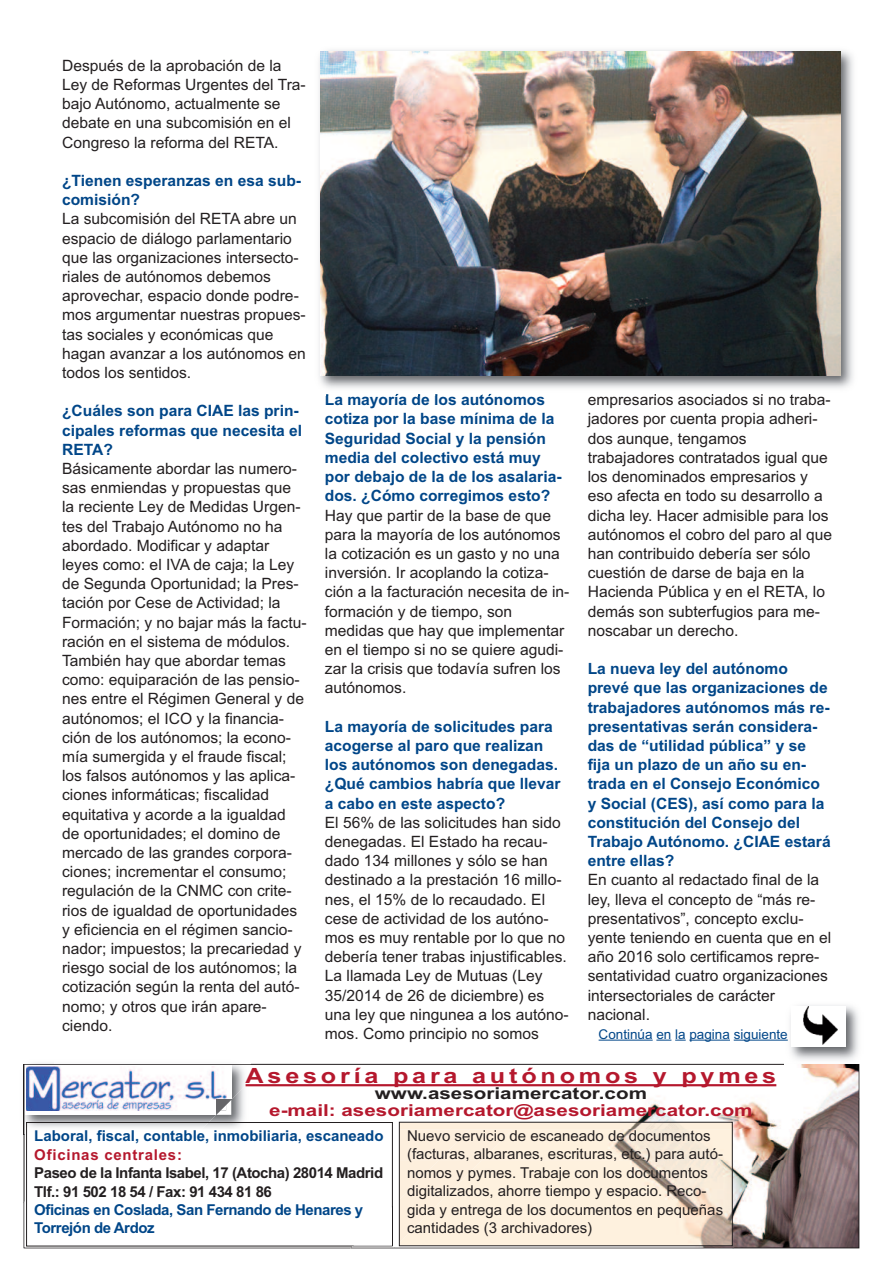
<style>
.page{position:relative;width:893px;height:1263px;background:#fff}
.page>*{position:absolute;margin:0;border:0;box-sizing:border-box;transform-origin:0 0}
.t1{font:700 21px "Arial";letter-spacing:.15em;color:#b5182d;scale:1.2 1}
.t2{font:700 16.5px "Arial";color:#b5182d;scale:1.25 1}
.t3{font:700 16.5px "Arial";color:#231f20;scale:1.25 1}
.t4{font:15.6px/19.2px "Arial";color:#231f20}
.t5{font:700 15.6px/19.2px "Arial";color:#014688}
.t6{font:15px/18.5px "Arial";color:#231f20}
.t7{font:700 15px/18.5px "Arial";letter-spacing:-.03em;color:#231f20}
.t8{font:700 15px/18.5px "Arial";letter-spacing:-.03em;color:#014688}
.t9{font:700 15px "Arial";color:#014688}
.t10{font:700 15px "Arial";letter-spacing:.05em;color:#b5182d}
.t11{font:13.5px "Arial";color:#014688}
</style>
<div class="page">
<img style="left:23px;top:1063px;width:31px;height:71px">
<img style="left:24px;top:1064px;width:227px;height:70px">
<div style="left:25px;top:1065px;width:206px;height:50px;background:#fff"></div>
<img style="left:27px;top:1066px;width:189px;height:44px">
<img style="left:858px;top:1067px;width:2px;height:33px">
<img style="left:251px;top:1067px;width:607px;height:62px">
<img style="left:202px;top:1080px;width:49px;height:49px">
<img style="left:216px;top:1100px;width:15px;height:15px">
<svg style="left:221px;top:1105px;width:5px;height:5px"></svg>
<hr style="left:246px;top:1084px;width:530px;height:2px;background:#b5182d">
<img style="left:24px;top:1134px;width:327px;height:113px">
<img style="left:92px;top:1129px;width:79px;height:5px">
<img style="left:171px;top:1129px;width:180px;height:31px">
<img style="left:197px;top:1129px;width:54px;height:5px">
<div style="left:26px;top:1122px;width:367px;height:124px;border:1px solid #231f20"></div>
<img style="left:394px;top:1247px;width:340px;height:2px">
<img style="left:398px;top:1129px;width:454px;height:118px">
<img style="left:335px;top:1248px;width:59px;height:1px">
<img style="left:351px;top:1199px;width:49px;height:48px">
<img style="left:353px;top:1206px;width:40px;height:41px">
<img style="left:401px;top:1124px;width:329px;height:5px">
<img style="left:401px;top:1160px;width:329px;height:84px">
<div style="left:401px;top:1160px;width:81px;height:82px;background:#fdf0de"></div>
<div style="left:439px;top:1129px;width:73px;height:31px;background:#fdefdd"></div>
<div style="left:399px;top:1122px;width:333px;height:124px;border:1px solid #231f20"></div>
<img style="left:319px;top:50px;width:534px;height:346px">
<img style="left:326px;top:394px;width:94px;height:2px">
<svg style="left:653px;top:394px;width:12px;height:2px"></svg>
<img style="left:321px;top:52px;width:519px;height:324px">
<img style="left:840px;top:1005px;width:20px;height:62px">
<img style="left:784px;top:1005px;width:56px;height:55px">
<img style="left:801px;top:1064px;width:58px;height:3px">
<img style="left:801px;top:1065px;width:57px;height:2px">
<div style="left:791px;top:1007px;width:55px;height:40px;background:#fff"></div>
<img style="left:803px;top:1007px;width:35px;height:37px">
<hr style="left:599px;top:1039px;width:54px;height:1px;background:#014688">
<svg style="left:656px;top:1039px;width:30px;height:1px"></svg>
<hr style="left:689px;top:1039px;width:41px;height:1px;background:#014688">
<hr style="left:734px;top:1039px;width:54px;height:1px;background:#014688">
<p class="t4" style="left:62px;top:56px;width:245px">Después de la aprobación de la<br>Ley de Reformas Urgentes del Tra&shy;bajo Autónomo, actualmente se debate en una subcomisión en el<br>Congreso la reforma del RETA.</p>
<p class="t5" style="left:62px;top:171px;width:240px">¿Tienen esperanzas en esa sub&shy;comisión?</p>
<p class="t4" style="left:62px;top:209px;width:245px">La subcomisión del RETA abre un espacio de diálogo parlamentario que las organizaciones intersecto&shy;riales de autónomos debemos aprovechar, espacio donde podre&shy;mos argumentar nuestras propues&shy;tas sociales y económicas que hagan avanzar a los autónomos en todos los sentidos.</p>
<p class="t5" style="left:62px;top:401px;width:242px">¿Cuáles son para CIAE las prin&shy;cipales reformas que necesita el<br>RETA?</p>
<p class="t4" style="left:62px;top:459px;width:246px">Básicamente abordar las numero&shy;sas enmiendas y propuestas que la reciente Ley de Medidas Urgen&shy;tes del Trabajo Autónomo no ha abordado. Modificar y adaptar leyes como: el IVA de caja; la Ley de Segunda Oportunidad; la Pres&shy;tación por Cese de Actividad; la<br>Formación; y no bajar más la factu&shy;ración en el sistema de módulos.<br>También hay que abordar temas como: equiparación de las pensio&shy;nes entre el Régimen General y de autónomos; el ICO y la financia&shy;ción de los autónomos; la econo&shy;mía sumergida y el fraude fiscal; los falsos autónomos y las aplica&shy;ciones informáticas; fiscalidad equitativa y acorde a la igualdad de oportunidades; el domino de mercado de las grandes corpora&shy;ciones; incrementar el consumo; regulación de la CNMC con crite&shy;rios de igualdad de oportunidades y eficiencia en el régimen sancio&shy;nador; impuestos; la precariedad y riesgo social de los autónomos; la cotización según la renta del autó&shy;nomo; y otros que irán apare&shy;ciendo.</p>
<p class="t5" style="left:325px;top:390px;width:237px">La mayoría de los autónomos cotiza por la base mínima de la<br>Seguridad Social y la pensión media del colectivo está muy por debajo de la de los asalaria&shy;dos. ¿Cómo corregimos esto?</p>
<p class="t4" style="left:325px;top:505px;width:246px">Hay que partir de la base de que para la mayoría de los autónomos la cotización es un gasto y no una inversión. Ir acoplando la cotiza&shy;ción a la facturación necesita de in&shy;formación y de tiempo, son medidas que hay que implementar en el tiempo si no se quiere agudi&shy;zar la crisis que todavía sufren los autónomos.</p>
<p class="t5" style="left:325px;top:717px;width:237px">La mayoría de solicitudes para acogerse al paro que realizan los autónomos son denegadas. ¿Qué cambios habría que llevar a cabo en este aspecto?</p>
<p class="t4" style="left:325px;top:813px;width:245px">El 56% de las solicitudes han sido denegadas. El Estado ha recau&shy;dado 134 millones y sólo se han destinado a la prestación 16 millo&shy;nes, el 15% de lo recaudado. El cese de actividad de los autóno&shy;mos es muy rentable por lo que no debería tener trabas injustificables.<br>La llamada Ley de Mutuas (Ley<br>35/2014 de 26 de diciembre) es una ley que ningunea a los autóno&shy;mos. Como principio no somos</p>
<p class="t4" style="left:588px;top:390px;width:246px">empresarios asociados si no traba&shy;jadores por cuenta propia adheri&shy;dos aunque, tengamos trabajadores contratados igual que los denominados empresarios y eso afecta en todo su desarrollo a dicha ley. Hacer admisible para los autónomos el cobro del paro al que han contribuido debería ser sólo cuestión de darse de baja en la<br>Hacienda Pública y en el RETA, lo demás son subterfugios para me&shy;noscabar un derecho.</p>
<p class="t5" style="left:588px;top:659px;width:244px">La nueva ley del autónomo prevé que las organizaciones de trabajadores autónomos más re&shy;presentativas serán considera&shy;das de “utilidad pública” y se fija un plazo de un año su en&shy;trada en el Consejo Económico y Social (CES), así como para la constitución del Consejo del<br>Trabajo Autónomo. ¿CIAE estará entre ellas?</p>
<p class="t4" style="left:588px;top:870px;width:245px">En cuanto al redactado final de la ley, lleva el concepto de “más re&shy;presentativos”, concepto exclu&shy;yente teniendo en cuenta que en el año 2016 solo certificamos repre&shy;sentatividad cuatro organizaciones intersectoriales de carácter nacional.</p>
<p class="t11" style="left:599px;top:1026px;width:191px">Continúa en la pagina siguiente</p>
<h1 class="t1" style="left:246px;top:1063px;width:444px">Asesoría para autónomos y pymes</h1>
<p class="t3" style="left:375px;top:1084px;width:219px">www.asesoriamercator.com</p>
<p class="t2" style="left:269px;top:1100px;width:388px">e-mail: asesoriamercator@asesoriamercator.com</p>
<p class="t9" style="left:34px;top:1127px;width:351px">Laboral, fiscal, contable, inmobiliaria, escaneado</p>
<p class="t10" style="left:34px;top:1146px;width:149px">Oficinas centrales:</p>
<p class="t7" style="left:34px;top:1164px;width:350px">Paseo de la Infanta Isabel, 17 (Atocha) 28014 Madrid<br>Tlf.: 91 502 18 54 / Fax: 91 434 81 86</p>
<p class="t8" style="left:34px;top:1200px;width:331px">Oficinas en Coslada, San Fernando de Henares y<br>Torrejón de Ardoz</p>
<p class="t6" style="left:407px;top:1126px;width:318px">Nuevo servicio de escaneado de documentos (facturas, albaranes, escrituras, etc.) para autó&shy;nomos y pymes. Trabaje con los documentos digitalizados, ahorre tiempo y espacio. Reco&shy;gida y entrega de los documentos en pequeñas cantidades (3 archivadores)</p>
</div>
